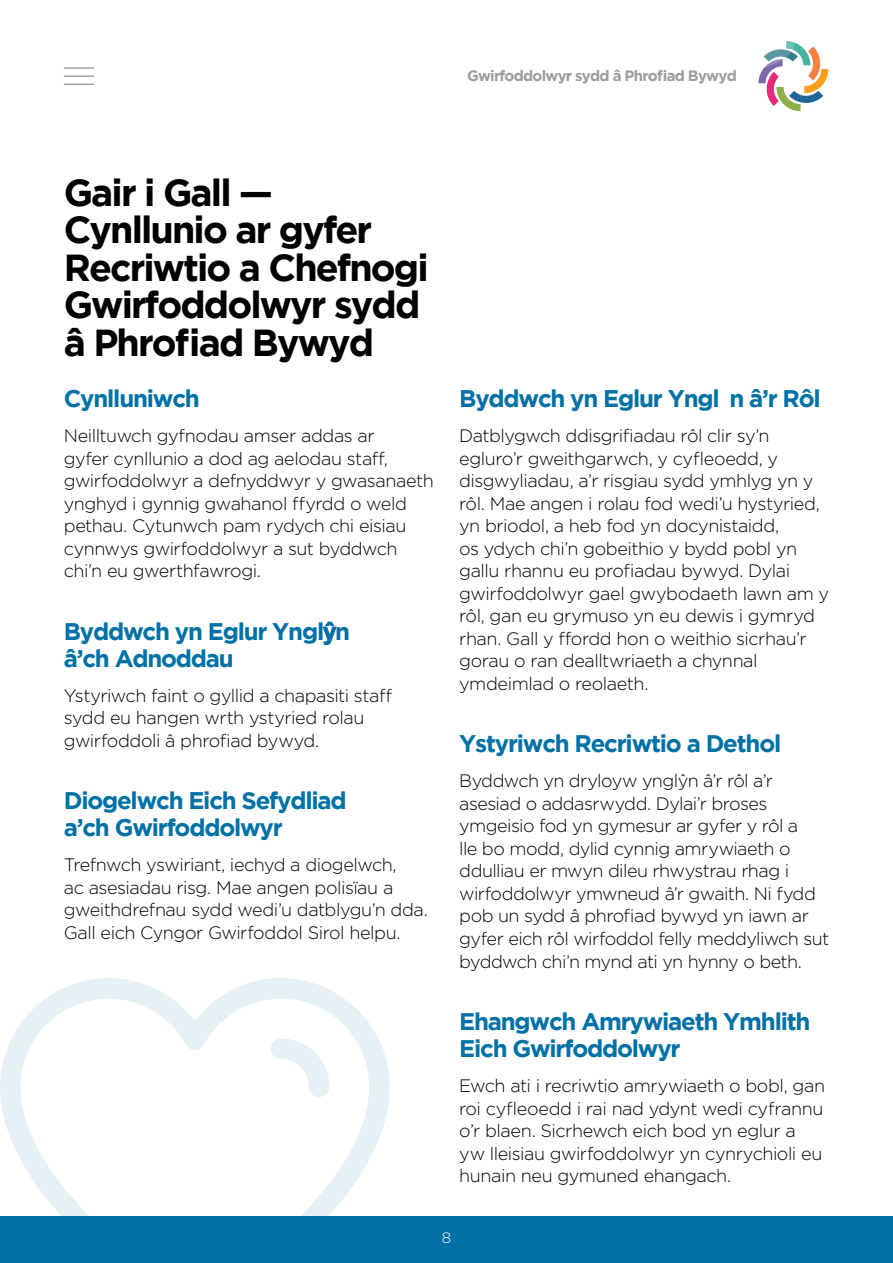
<style>
.page{position:relative;width:893px;height:1263px;background:#fff}
.page>*{position:absolute;margin:0;border:0;box-sizing:border-box;transform-origin:0 0}
.Body{font:700 37.5px/37.5px "Gotham";letter-spacing:-.05em;color:#000}
.Heading_3{font:700 24px/27px "Gotham";letter-spacing:-.05em;color:#0071a6}
.Body-2{font:700 24px "Gotham";letter-spacing:-.05em;color:#0071a6}
.Body-3{font:300 18px/22.5px "Gotham";letter-spacing:-.025em;color:#000}
.t1{font:700 15px "Gotham";letter-spacing:-.05em;color:#9d9d9c}
.t2{font:300 15px "Gotham";color:#fff}
.s1{font-family:"Arial"}
</style>
<div class="page">
<svg style="left:758px;top:41px;width:70px;height:70px"></svg>
<div style="left:0;top:1216px;width:893px;height:47px;background:#0071a6"></div>
<hr style="left:64px;top:67px;width:30px;height:2px;background:#9d9d9c">
<hr style="left:64px;top:75px;width:30px;height:2px;background:#9d9d9c">
<hr style="left:64px;top:84px;width:30px;height:1px;background:#9d9d9c">
<svg style="left:0;top:978px;width:390px;height:238px"></svg>
<svg style="left:271px;top:1038px;width:58px;height:59px"></svg>
<p class="t1" style="left:467px;top:67px;width:271px">Gwirfoddolwyr sydd â Phrofiad Bywyd</p>
<p class="Body" style="left:64px;top:173px;width:366px">Gair i Gall —<br>Cynllunio ar gyfer<br>Recriwtio a Chefnogi<br>Gwirfoddolwyr sydd â Phrofiad Bywyd</p>
<h3 class="Heading_3" style="left:64px;top:384px;width:138px">Cynlluniwch</h3>
<p class="Body-3" style="left:64px;top:424px;width:371px">Neilltuwch gyfnodau amser addas ar<br>gyfer cynllunio a dod ag aelodau staff, gwirfoddolwyr a defnyddwyr y gwasanaeth ynghyd i gynnig gwahanol ffyrdd o weld pethau. Cytunwch pam rydych chi eisiau cynnwys gwirfoddolwyr a sut byddwch chi’n eu gwerthfawrogi.</p>
<h3 class="Heading_3" style="left:64px;top:617px;width:288px">Byddwch yn Eglur Yngl<span class="s1">ŷ</span>n â’ch Adnoddau</h3>
<p class="Body-3" style="left:64px;top:684px;width:330px">Ystyriwch faint o gyllid a chapasiti staff sydd eu hangen wrth ystyried rolau gwirfoddoli â phrofiad bywyd.</p>
<h3 class="Heading_3" style="left:64px;top:786px;width:284px">Diogelwch Eich Sefydliad a’ch Gwirfoddolwyr</h3>
<p class="Body-3" style="left:64px;top:853px;width:366px">Trefnwch yswiriant, iechyd a diogelwch,<br>ac asesiadau risg. Mae angen polisïau a gweithdrefnau sydd wedi’u datblygu’n dda.<br>Gall eich Cyngor Gwirfoddol Sirol helpu.</p>
<h3 class="Heading_3" style="left:459px;top:384px;width:363px">Byddwch yn Eglur Ynglŷn â’r Rôl</h3>
<p class="Body-3" style="left:459px;top:424px;width:371px">Datblygwch ddisgrifiadau rôl clir sy’n egluro’r gweithgarwch, y cyfleoedd, y disgwyliadau, a’r risgiau sydd ymhlyg yn y rôl. Mae angen i rolau fod wedi’u hystyried, yn briodol, a heb fod yn docynistaidd,<br>os ydych chi’n gobeithio y bydd pobl yn gallu rhannu eu profiadau bywyd. Dylai gwirfoddolwyr gael gwybodaeth lawn am y rôl, gan eu grymuso yn eu dewis i gymryd rhan. Gall y ffordd hon o weithio sicrhau’r gorau o ran dealltwriaeth a chynnal ymdeimlad o reolaeth.</p>
<p class="Body-2" style="left:459px;top:730px;width:324px">Ystyriwch Recriwtio a Dethol</p>
<p class="Body-3" style="left:459px;top:769px;width:371px">Byddwch yn dryloyw ynglŷn â’r rôl a’r asesiad o addasrwydd. Dylai’r broses ymgeisio fod yn gymesur ar gyfer y rôl a<br>lle bo modd, dylid cynnig amrywiaeth o ddulliau er mwyn dileu rhwystrau rhag i wirfoddolwyr ymwneud â’r gwaith. Ni fydd pob un sydd â phrofiad bywyd yn iawn ar gyfer eich rôl wirfoddol felly meddyliwch sut byddwch chi’n mynd ati yn hynny o beth.</p>
<h3 class="Heading_3" style="left:459px;top:1007px;width:353px">Ehangwch Amrywiaeth Ymhlith<br>Eich Gwirfoddolwyr</h3>
<p class="Body-3" style="left:459px;top:1074px;width:367px">Ewch ati i recriwtio amrywiaeth o bobl, gan roi cyfleoedd i rai nad ydynt wedi cyfrannu o’r blaen. Sicrhewch eich bod yn eglur a yw lleisiau gwirfoddolwyr yn cynrychioli eu hunain neu gymuned ehangach.</p>
<p class="t2" style="left:442px;top:1228px;width:11px">8</p>
</div>
